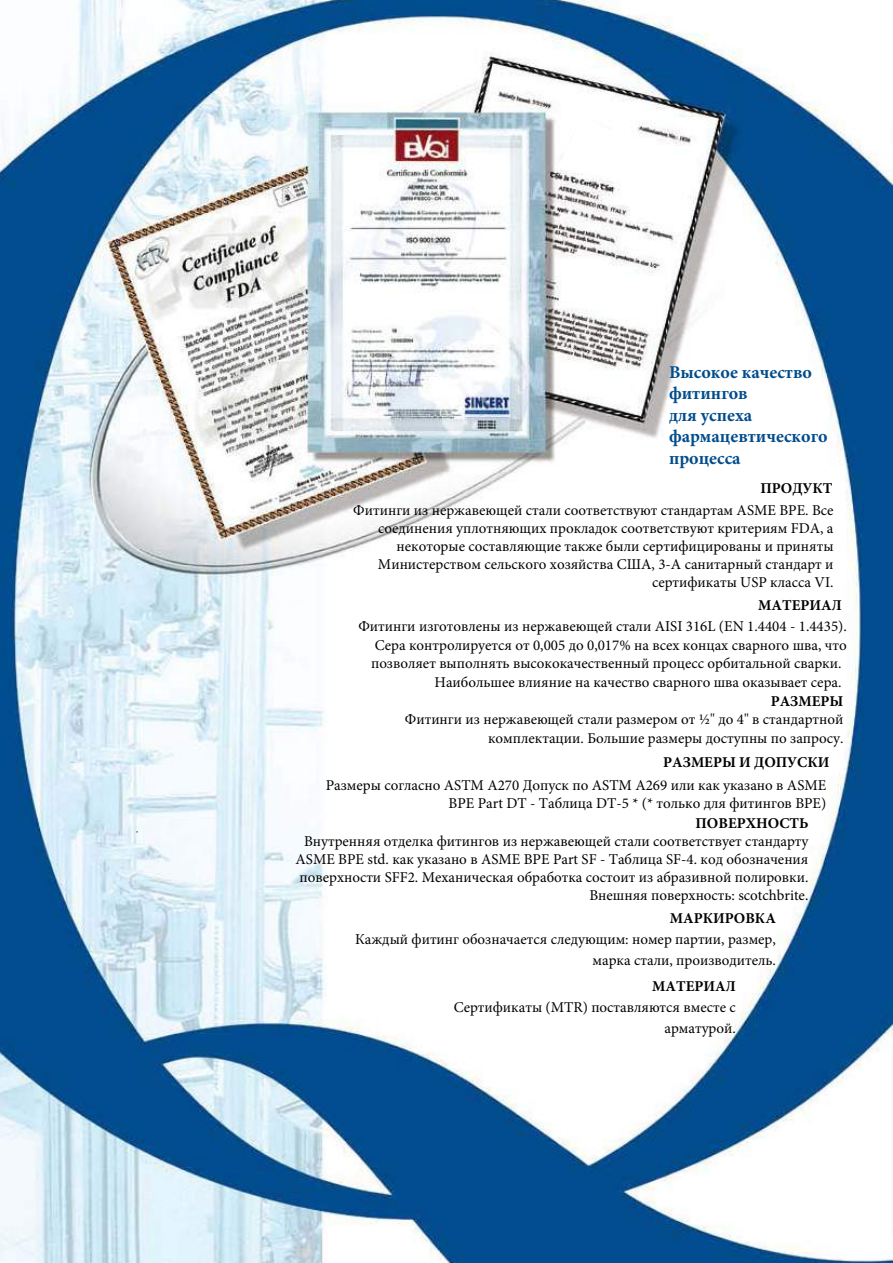
<style>
.page{position:relative;width:893px;height:1263px;background:#fff}
.page>*{position:absolute;margin:0;border:0;box-sizing:border-box;transform-origin:0 0}
.t1{font:700 18px/21.6px "Minion Pro";color:#004c8c}
.t2{font:15px/18px "Minion Pro";color:#000;text-align:right}
.t3{font:700 15px "Minion Pro";color:#000}
</style>
<div class="page">
<img style="left:0;top:0;width:892px;height:1262px">
<svg style="left:557px;top:121px;width:63px;height:57px"></svg>
<p class="t1" style="left:669px;top:361px;width:160px">Высокое качество фитингов<br>для успеха фармацевтического процесса</p>
<p class="t3" style="left:760px;top:477px;width:74px">ПРОДУКТ</p>
<p class="t2" style="left:353px;top:501px;width:482px">Фитинги из нержавеющей стали соответствуют стандартам ASME BPE. Все соединения уплотняющих прокладок соответствуют критериям FDA, а некоторые составляющие также были сертифицированы и приняты Министерством сельского хозяйства США, 3-A санитарный стандарт и сертификаты USP класса VI.</p>
<p class="t2" style="left:358px;top:618px;width:490px">Фитинги изготовлены из нержавеющей стали AISI 316L (EN 1.4404 - 1.4435).</p>
<p class="t2" style="left:375px;top:636px;width:473px">Сера контролируется от 0,005 до 0,017% на всех концах сварного шва, что</p>
<p class="t2" style="left:371px;top:655px;width:472px">позволяет выполнять высококачественный процесс орбитальной сварки.</p>
<p class="t2" style="left:434px;top:673px;width:408px">Наибольшее влияние на качество сварного шва оказывает сера.</p>
<p class="t3" style="left:771px;top:690px;width:74px">РАЗМЕРЫ</p>
<p class="t2" style="left:405px;top:710px;width:440px;line-height:18.5px">Фитинги из нержавеющей стали размером от ½" до 4" в стандартной комплектации. Большие размеры доступны по запросу.</p>
<p class="t2" style="left:326px;top:777px;width:502px">Размеры согласно ASTM A270 Допуск по ASTM A269 или как указано в ASME<br>BPE Part DT - Таблица DT-5 * (* только для фитингов BPE)</p>
<p class="t3" style="left:758px;top:595px;width:85px">МАТЕРИАЛ</p>
<p class="t3" style="left:663px;top:752px;width:168px">РАЗМЕРЫ И ДОПУСКИ</p>
<p class="t3" style="left:695px;top:813px;width:114px">ПОВЕРХНОСТЬ</p>
<p class="t2" style="left:296px;top:832px;width:514px">Внутренняя отделка фитингов из нержавеющей стали соответствует стандарту ASME BPE std. как указано в ASME BPE Part SF - Таблица SF-4. код обозначения поверхности SFF2. Механическая обработка состоит из абразивной полировки.<br>Внешняя поверхность: scotchbrite.</p>
<p class="t3" style="left:670px;top:908px;width:107px">МАРКИРОВКА</p>
<p class="t2" style="left:355px;top:929px;width:422px;line-height:21px">Каждый фитинг обозначается следующим: номер партии, размер, марка стали, производитель.</p>
<p class="t3" style="left:652px;top:976px;width:85px">МАТЕРИАЛ</p>
<p class="t2" style="left:454px;top:997px;width:284px;line-height:20.9px">Сертификаты (MTR) поставляются вместе с арматурой.</p>
</div>
